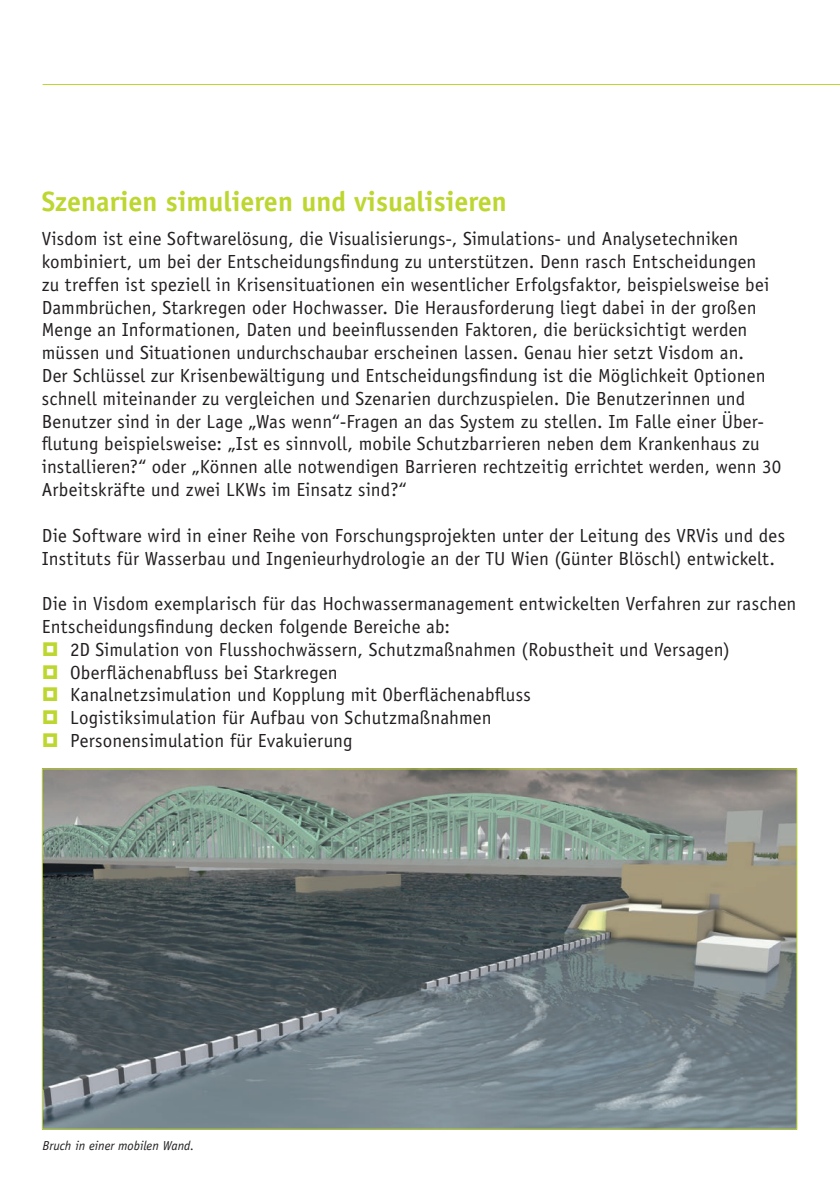
<style>
.page{position:relative;width:840px;height:1191px;background:#fff}
.page>*{position:absolute;margin:0;border:0;box-sizing:border-box;transform-origin:0 0}
.t1{font:700 28px "Officina Sans Std";color:#bed630}
.t2{font:19px/22.8px "Officina Sans Std";letter-spacing:.01em;color:#231f20}
.t3{font:italic 13px "Officina Sans Std";color:#231f20}
</style>
<div class="page">
<img style="left:44px;top:770px;width:751px;height:357px">
<hr style="left:43px;top:84px;width:796px;height:1px;background:#bed630">
<h1 class="t1" style="left:42px;top:184px;width:466px">Szenarien simulieren und visualisieren</h1>
<p class="t2" style="left:42px;top:227px;width:740px">Visdom ist eine Softwarelösung, die Visualisierungs-, Simulations- und Analysetechniken kombiniert, um bei der Entscheidungsfindung zu unterstützen. Denn rasch Entscheidungen<br>zu treffen ist speziell in Krisensituationen ein wesentlicher Erfolgsfaktor, beispielsweise bei Dammbrüchen, Starkregen oder Hochwasser. Die Herausforderung liegt dabei in der großen Menge an Informationen, Daten und beeinflussenden Faktoren, die berücksichtigt werden müssen und Situationen undurchschaubar erscheinen lassen. Genau hier setzt Visdom an.<br>Der Schlüssel zur Krisenbewältigung und Entscheidungsfindung ist die Möglichkeit Optionen schnell miteinander zu vergleichen und Szenarien durchzuspielen. Die Benutzerinnen und Benutzer sind in der Lage „Was wenn“-Fragen an das System zu stellen. Im Falle einer Über&shy;flutung beispielsweise: „Ist es sinnvoll, mobile Schutzbarrieren neben dem Krankenhaus zu installieren?“ oder „Können alle notwendigen Barrieren rechtzeitig errichtet werden, wenn 30<br>Arbeitskräfte und zwei LKWs im Einsatz sind?“</p>
<p class="t2" style="left:42px;top:524px;width:744px">Die Software wird in einer Reihe von Forschungsprojekten unter der Leitung des VRVis und des<br>Instituts für Wasserbau und Ingenieurhydrologie an der TU Wien (Günter Blöschl) entwickelt.</p>
<p class="t2" style="left:42px;top:592px;width:755px">Die in Visdom exemplarisch für das Hochwassermanagement entwickelten Verfahren zur raschen</p>
<p class="t2" style="left:42px;top:615px;width:409px">Entscheidungsfindung decken folgende Bereiche ab:</p>
<p class="t2" style="left:70px;top:638px;width:660px">2D Simulation von Flusshochwässern, Schutzmaßnahmen (Robustheit und Versagen)</p>
<p class="t2" style="left:70px;top:660px;width:269px">Oberflächenabfluss bei Starkregen</p>
<p class="t2" style="left:70px;top:683px;width:462px">Kanalnetzsimulation und Kopplung mit Oberflächenabfluss</p>
<p class="t2" style="left:70px;top:706px;width:423px">Logistiksimulation für Aufbau von Schutzmaßnahmen</p>
<p class="t2" style="left:70px;top:729px;width:284px">Personensimulation für Evakuierung</p>
<p class="t3" style="left:43px;top:1138px;width:153px">Bruch in einer mobilen Wand.</p>
</div>
